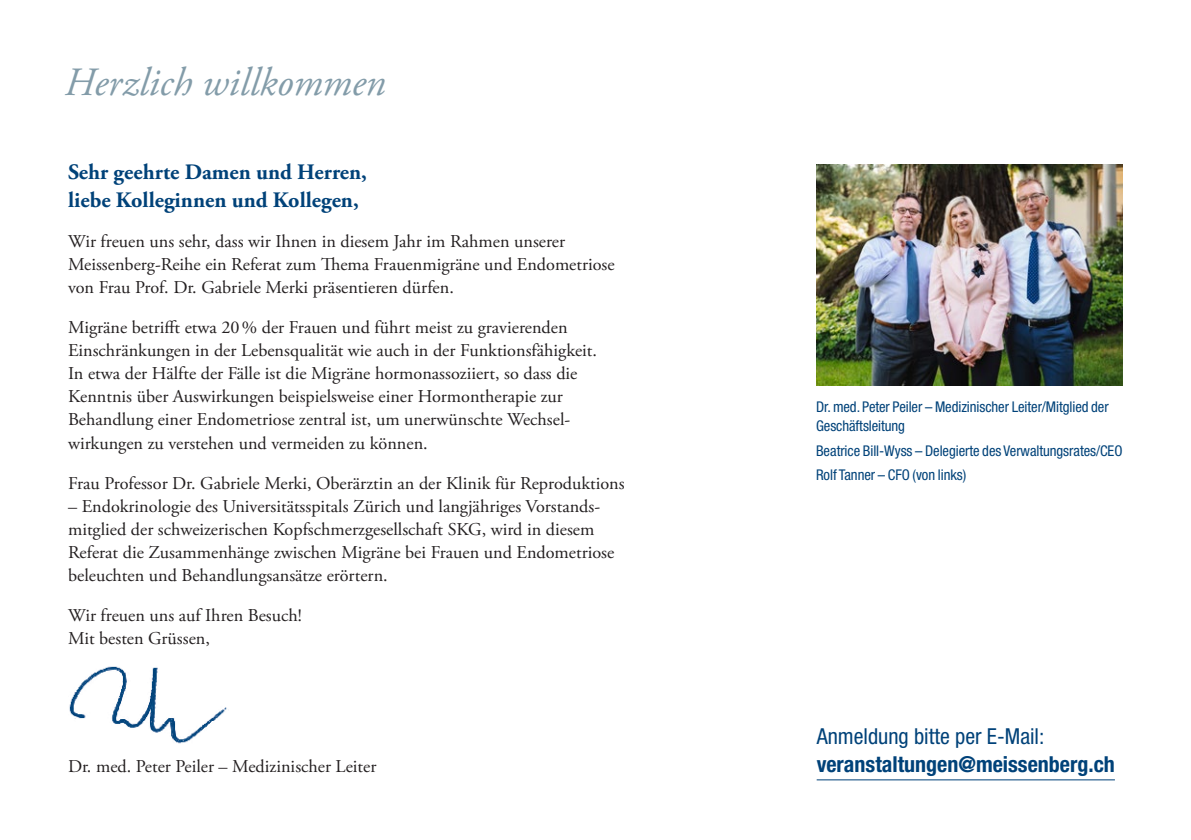
<style>
.page{position:relative;width:1191px;height:840px;background:#fff}
.page>*{position:absolute;margin:0;border:0;box-sizing:border-box;transform-origin:0 0}
.t1{font:italic 40px "Adobe Garamond Pro";color:#839ca9}
.t2{font:700 22px/28px "Adobe Garamond Pro";color:#004279}
.t3{font:700 condensed 22px "Helvetica Neue LT Pro";color:#004279}
.t4{font:condensed 22px "Helvetica Neue LT Pro";color:#004279}
.t5{font:18px/23px "Adobe Garamond Pro";color:#231f20}
.t6{font:condensed 14.8px/19px "Helvetica Neue LT Pro";letter-spacing:-.005em;color:#004279}
</style>
<div class="page">
<img style="left:816px;top:164px;width:307px;height:221px">
<hr style="left:816px;top:778px;width:299px;height:1px;background:#004279">
<img style="left:69px;top:666px;width:158px;height:78px">
<h1 class="t1" style="left:65px;top:58px;width:322px">Herzlich willkommen</h1>
<p class="t2" style="left:68px;top:158px;width:300px">Sehr geehrte Damen und Herren, liebe Kolleginnen und Kollegen,</p>
<p class="t5" style="left:68px;top:230px;width:548px">Wir freuen uns sehr, dass wir Ihnen in diesem Jahr im Rahmen unserer<br>Meissenberg-Reihe ein Referat zum Thema Frauenmigräne und Endometriose von Frau Prof. Dr. Gabriele Merki präsentieren dürfen.</p>
<p class="t5" style="left:68px;top:316px;width:530px">Migräne betrifft etwa 20% der Frauen und führt meist zu gravierenden Einschränkungen in der Lebensqualität wie auch in der Funktionsfähigkeit.<br>In etwa der Hälfte der Fälle ist die Migräne hormonassoziiert, so dass die Kenntnis über Auswirkungen beispielsweise einer Hormontherapie zur Behandlung einer Endometriose zentral ist, um unerwünschte Wechsel&shy;wirkungen zu verstehen und vermeiden zu können.</p>
<p class="t5" style="left:68px;top:471px;width:558px">Frau Professor Dr. Gabriele Merki, Oberärztin an der Klinik für Reproduktions</p>
<p class="t5" style="left:68px;top:494px;width:548px">– Endokrinologie des Universitätsspitals Zürich und langjähriges Vorstands&shy;mitglied der schweizerischen Kopfschmerzgesellschaft SKG, wird in diesem Referat die Zusammenhänge zwischen Migräne bei Frauen und Endometriose beleuchten und Behandlungsansätze erörtern.</p>
<p class="t5" style="left:68px;top:604px;width:235px">Wir freuen uns auf Ihren Besuch!<br>Mit besten Grüssen,</p>
<p class="t5" style="left:68px;top:754px;width:310px">Dr. med. Peter Peiler – Medizinischer Leiter</p>
<p class="t6" style="left:816px;top:397px;width:294px">Dr. med. Peter Peiler – Medizinischer Leiter/Mitglied der<br>Geschäftsleitung</p>
<p class="t6" style="left:816px;top:438px;width:308px;line-height:24.6px">Beatrice Bill-Wyss – Delegierte des Verwaltungsrates/CEO<br>Rolf Tanner – CFO (von links)</p>
<p class="t4" style="left:816px;top:722px;width:229px">Anmeldung bitte per E-Mail:</p>
<p class="t3" style="left:816px;top:751px;width:300px">veranstaltungen@meissenberg.ch</p>
</div>
